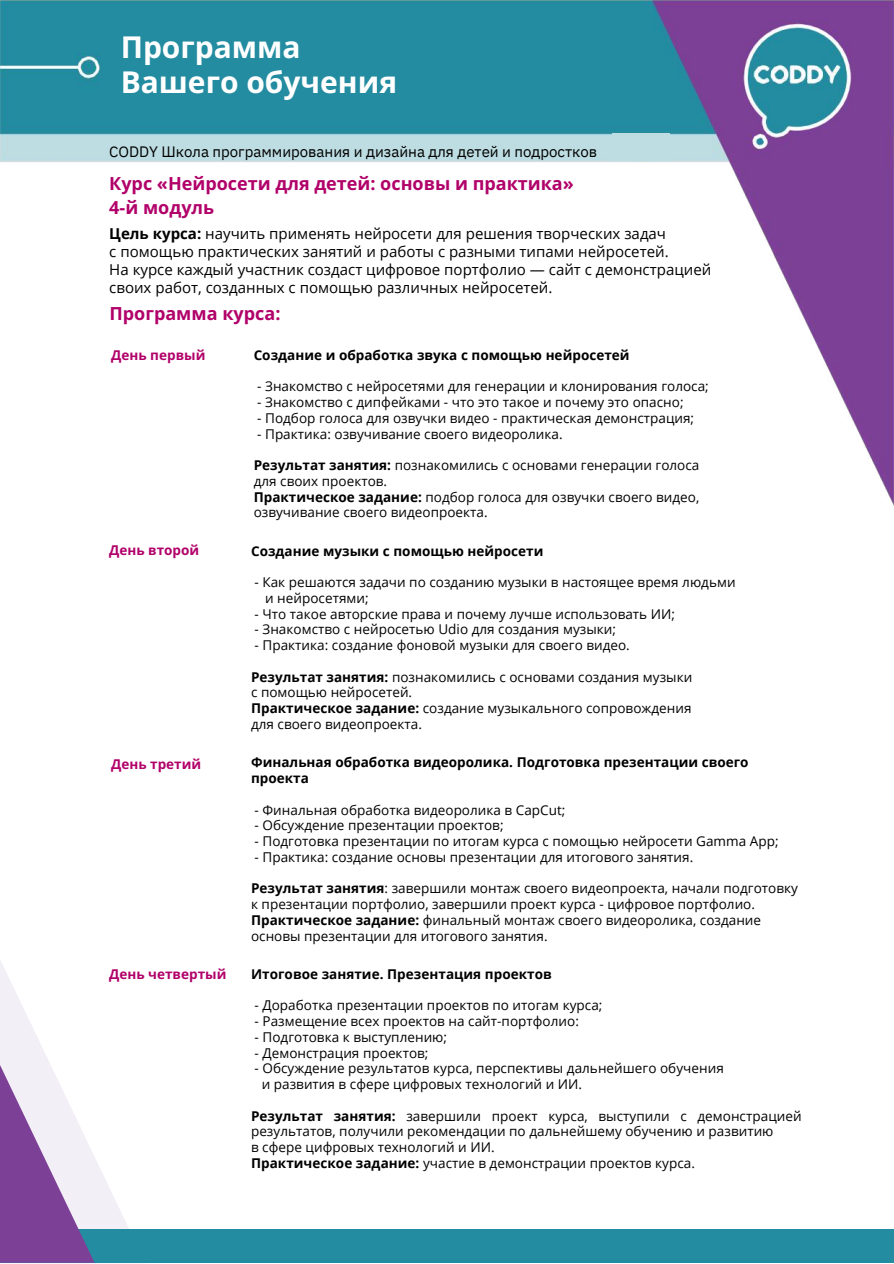
<style>
.page{position:relative;width:894px;height:1264px;background:#fff}
.page>*{position:absolute;margin:0;border:0;box-sizing:border-box;transform-origin:0 0}
.t1{font:700 30px/34.8px "Open Sans";color:#fff}
.t2{font:700 18px/24.8px "Open Sans";color:#b10069}
.t3{font:15px/18px "Open Sans";color:#000}
.t4{font:15px "IBM Plex Sans";color:#000}
.t5{font:13.5px/15.8px "Open Sans";letter-spacing:.005em;color:#000}
.t6{font:700 13.5px/15.8px "Open Sans";color:#000}
.t7{font:700 13.5px "Open Sans";color:#b10069}
.s1{font-weight:700}
</style>
<div class="page">
<div style="left:0;top:1229px;width:893px;height:32px;background:#248ca1"></div>
<svg style="left:0;top:960px;width:146px;height:303px"></svg>
<img style="left:0;top:0;width:893px;height:504px">
<img style="left:612px;top:134px;width:57px;height:26px">
<h1 class="t1" style="left:121px;top:29px;width:278px">Программа<br>Вашего обучения</h1>
<p class="t4" style="left:109px;top:142px;width:489px">CODDY Школа программирования и дизайна для детей и подростков</p>
<h2 class="t2" style="left:109px;top:170px;width:466px">Курс «Нейросети для детей: основы и практика»<br>4-й модуль</h2>
<p class="t3" style="left:109px;top:224px;width:603px"><span class="s1">Цель курса:</span> научить применять нейросети для решения творческих задач<br>с помощью практических занятий и работы с разными типами нейросетей.<br>На курсе каждый участник создаст цифровое портфолио — сайт с демонстрацией своих работ, созданных с помощью различных нейросетей.</p>
<h2 class="t2" style="left:109px;top:301px;width:173px">Программа курса:</h2>
<p class="t7" style="left:111px;top:346px;width:96px">День первый</p>
<p class="t7" style="left:109px;top:541px;width:92px">День второй</p>
<p class="t7" style="left:111px;top:754px;width:92px">День третий</p>
<p class="t6" style="left:253px;top:347px;width:377px">Создание и обработка звука с помощью нейросетей</p>
<p class="t5" style="left:257px;top:378px;width:453px">- Знакомство с нейросетями для генерации и клонирования голоса;</p>
<p class="t5" style="left:257px;top:394px;width:428px">- Знакомство с дипфейками - что это такое и почему это опасно;</p>
<p class="t5" style="left:257px;top:410px;width:438px">- Подбор голоса для озвучки видео - практическая демонстрация;</p>
<p class="t5" style="left:257px;top:425px;width:307px">- Практика: озвучивание своего видеоролика.</p>
<p class="t5" style="left:253px;top:457px;width:447px"><span class="s1">Результат занятия:</span> познакомились с основами генерации голоса для своих проектов.<br><span class="s1">Практическое задание:</span> подбор голоса для озвучки своего видео, озвучивание своего видеопроекта.</p>
<p class="t6" style="left:251px;top:542px;width:294px">Создание музыки с помощью нейросети</p>
<p class="t5" style="left:265px;top:574px;width:471px;text-indent:-11px">- Как решаются задачи по созданию музыки в настоящее время людьми и нейросетями;</p>
<p class="t5" style="left:254px;top:605px;width:422px">- Что такое авторские права и почему лучше использовать ИИ;</p>
<p class="t5" style="left:254px;top:621px;width:363px">- Знакомство с нейросетью Udio для создания музыки;</p>
<p class="t5" style="left:254px;top:637px;width:376px">- Практика: создание фоновой музыки для своего видео.</p>
<p class="t5" style="left:251px;top:668px;width:442px"><span class="s1">Результат занятия:</span> познакомились с основами создания музыки с помощью нейросетей.<br><span class="s1">Практическое задание:</span> создание музыкального сопровождения для своего видеопроекта.</p>
<p class="t6" style="left:251px;top:754px;width:499px">Финальная обработка видеоролика. Подготовка презентации своего проекта</p>
<p class="t5" style="left:254px;top:801px;width:312px">- Финальная обработка видеоролика в CapCut;</p>
<p class="t5" style="left:254px;top:817px;width:250px">- Обсуждение презентации проектов;</p>
<p class="t5" style="left:254px;top:833px;width:525px">- Подготовка презентации по итогам курса с помощью нейросети Gamma App;</p>
<p class="t5" style="left:254px;top:848px;width:440px">- Практика: создание основы презентации для итогового занятия.</p>
<p class="t5" style="left:251px;top:880px;width:548px"><span class="s1">Результат занятия</span>: завершили монтаж своего видеопроекта, начали подготовку к презентации портфолио, завершили проект курса - цифровое портфолио.<br><span class="s1">Практическое задание:</span> финальный монтаж своего видеоролика, создание основы презентации для итогового занятия.</p>
<p class="t7" style="left:109px;top:964px;width:119px">День четвертый</p>
<p class="t6" style="left:251px;top:965px;width:302px">Итоговое занятие. Презентация проектов</p>
<p class="t5" style="left:254px;top:997px;width:349px">- Доработка презентации проектов по итогам курса;</p>
<p class="t5" style="left:254px;top:1013px;width:326px">- Размещение всех проектов на сайт-портфолио:</p>
<p class="t5" style="left:254px;top:1028px;width:194px">- Подготовка к выступлению;</p>
<p class="t5" style="left:254px;top:1044px;width:175px">- Демонстрация проектов;</p>
<p class="t5" style="left:261px;top:1060px;width:463px;text-indent:-7px">- Обсуждение результатов курса, перспективы дальнейшего обучения и развития в сфере цифровых технологий и ИИ.</p>
<p class="t5" style="left:251px;top:1107px;width:552px"><span class="s1">Результат занятия:</span> завершили проект курса, выступили с демонстрацией результатов, получили рекомендации по дальнейшему обучению и развитию<br>в сфере цифровых технологий и ИИ.<br><span class="s1">Практическое задание:</span> участие в демонстрации проектов курса.</p>
</div>
